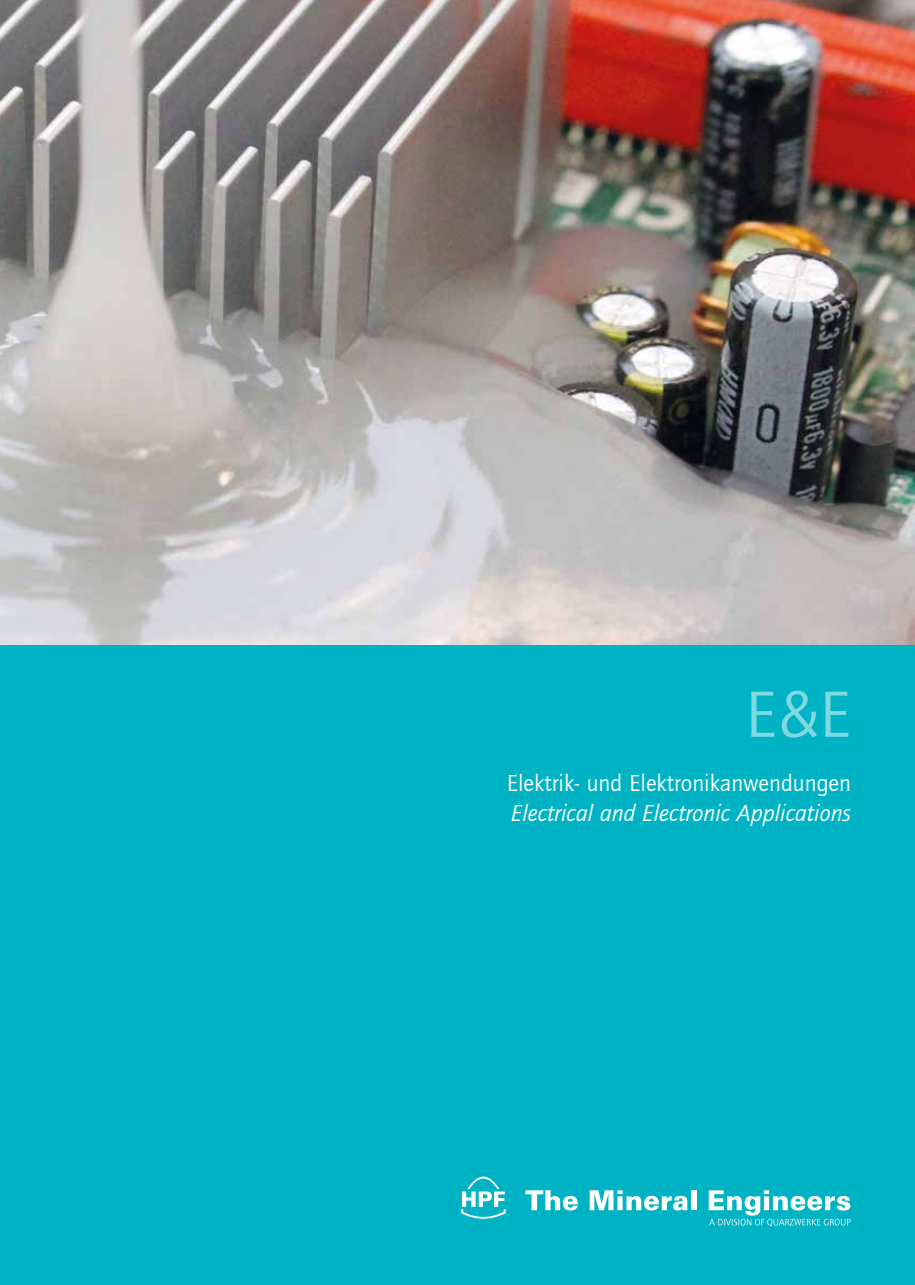
<style>
.page{position:relative;width:915px;height:1285px;background:#fff}
.page>*{position:absolute;margin:0;border:0;box-sizing:border-box;transform-origin:0 0}
.t1{font:67.5px "Quay Sans";color:#80d9e1}
.t2{font:italic 24px "Quay Sans";color:#fff}
.t3{font:24px "Quay Sans";color:#fff}
</style>
<div class="page">
<div style="left:0;top:0;width:914px;height:1284px;background:#00b3c4"></div>
<svg style="left:525px;top:1190px;width:52px;height:20px"></svg>
<svg style="left:589px;top:1190px;width:98px;height:20px"></svg>
<div style="left:690px;top:1189px;width:5px;height:20px;background:#fff"></div>
<svg style="left:708px;top:1190px;width:142px;height:35px"></svg>
<svg style="left:461px;top:1176px;width:44px;height:42px"></svg>
<img style="left:0;top:0;width:914px;height:644px">
<h1 class="t1" style="left:744px;top:677px;width:108px">E&amp;E</h1>
<p class="t3" style="left:506px;top:769px;width:346px">Elektrik- und Elektronikanwendungen</p>
<p class="t2" style="left:511px;top:799px;width:341px">Electrical and Electronic Applications</p>
</div>
